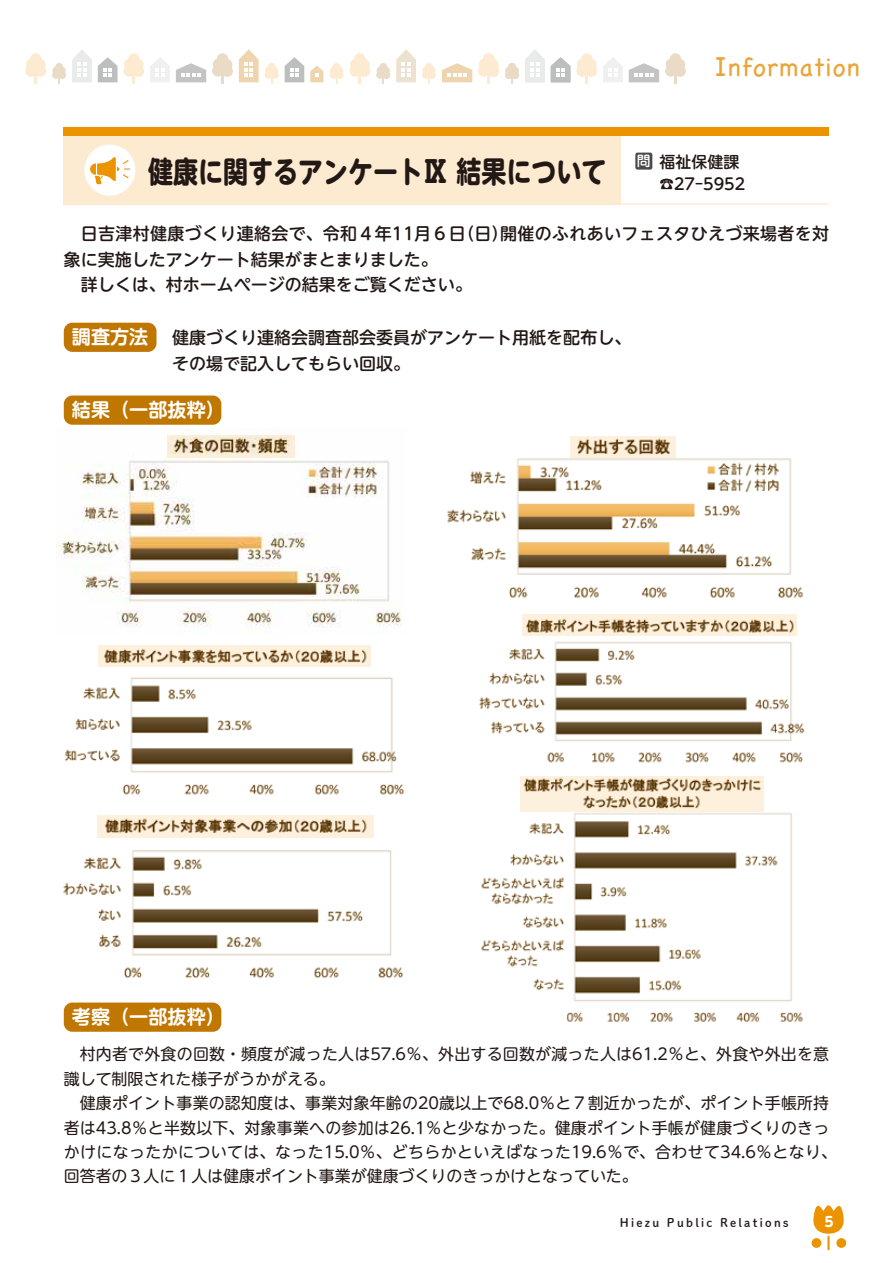
<style>
.page{position:relative;width:893px;height:1263px;background:#fff}
.page>*{position:absolute;margin:0;border:0;box-sizing:border-box;transform-origin:0 0}
.t1{font:700 29.7px "UD Shin M Go Pr 6 N";color:#221815;scale:.84 1}
.t2{font:300 25.5px "Chalkboard SE";letter-spacing:.04em;color:#eaa439}
.t3{font:700 19.2px "UD Shin M Go Pr 6 N De";color:#fff}
.t4{font:500 16.95px/25.5px "UD Shin M Go Pr 6 N";color:#221815}
.t5{font:15.9px/24.5px "UD Shin M Go Pr 6 N";letter-spacing:.01em;color:#221815}
.t6{font:500 15.9px/22.4px "UD Shin M Go Pr 6 N";color:#221815}
.t7{font:700 13.8px "UD Shin M Go Pr 6 N";color:#fff}
.t8{font:11.7px "Shuei M Go Std B";letter-spacing:.2em;color:#221815}
.s1{font-size:28.05px}
.s2{font-size:13.8px;color:#fff}
</style>
<div class="page">
<div style="left:428px;top:71px;width:8px;height:8px;background:#fdebd1;border-radius:50%"></div>
<div style="left:422px;top:71px;width:8px;height:8px;background:#fdebd1;border-radius:50%"></div>
<div style="left:428px;top:67px;width:8px;height:7px;background:#fdebd1;border-radius:50%"></div>
<div style="left:422px;top:67px;width:8px;height:7px;background:#fdebd1;border-radius:50%"></div>
<div style="left:425px;top:63px;width:8px;height:8px;background:#fdebd1;border-radius:50%"></div>
<hr style="left:221px;top:67px;width:3px;height:16px;background:#e9dbc6">
<div style="left:221px;top:65px;width:12px;height:12px;background:#e9dbc6;border-radius:50%"></div>
<div style="left:212px;top:65px;width:12px;height:12px;background:#e9dbc6;border-radius:50%"></div>
<div style="left:221px;top:59px;width:11px;height:11px;background:#e9dbc6;border-radius:50%"></div>
<div style="left:213px;top:59px;width:11px;height:11px;background:#e9dbc6;border-radius:50%"></div>
<div style="left:217px;top:53px;width:11px;height:12px;background:#e9dbc6;border-radius:50%"></div>
<div style="left:383px;top:71px;width:7px;height:8px;background:#e9dbc6;border-radius:50%"></div>
<div style="left:376px;top:71px;width:8px;height:8px;background:#e9dbc6;border-radius:50%"></div>
<div style="left:382px;top:67px;width:8px;height:7px;background:#e9dbc6;border-radius:50%"></div>
<div style="left:377px;top:67px;width:7px;height:7px;background:#e9dbc6;border-radius:50%"></div>
<div style="left:379px;top:63px;width:8px;height:8px;background:#e9dbc6;border-radius:50%"></div>
<div style="left:336px;top:71px;width:8px;height:8px;background:#fdebd1;border-radius:50%"></div>
<div style="left:329px;top:71px;width:8px;height:8px;background:#fdebd1;border-radius:50%"></div>
<div style="left:335px;top:67px;width:8px;height:7px;background:#fdebd1;border-radius:50%"></div>
<div style="left:330px;top:67px;width:8px;height:7px;background:#fdebd1;border-radius:50%"></div>
<div style="left:333px;top:63px;width:7px;height:8px;background:#fdebd1;border-radius:50%"></div>
<div style="left:271px;top:71px;width:8px;height:8px;background:#fdebd1;border-radius:50%"></div>
<div style="left:265px;top:71px;width:7px;height:8px;background:#fdebd1;border-radius:50%"></div>
<div style="left:270px;top:67px;width:8px;height:7px;background:#fdebd1;border-radius:50%"></div>
<div style="left:265px;top:67px;width:8px;height:7px;background:#fdebd1;border-radius:50%"></div>
<div style="left:268px;top:63px;width:7px;height:8px;background:#fdebd1;border-radius:50%"></div>
<svg style="left:359px;top:75px;width:2px;height:8px"></svg>
<div style="left:359px;top:65px;width:11px;height:12px;background:#fdebd1;border-radius:50%"></div>
<div style="left:350px;top:65px;width:11px;height:12px;background:#fdebd1;border-radius:50%"></div>
<div style="left:358px;top:59px;width:12px;height:11px;background:#fdebd1;border-radius:50%"></div>
<div style="left:350px;top:59px;width:11px;height:11px;background:#fdebd1;border-radius:50%"></div>
<div style="left:354px;top:53px;width:12px;height:12px;background:#fdebd1;border-radius:50%"></div>
<svg style="left:133px;top:75px;width:2px;height:8px"></svg>
<div style="left:133px;top:65px;width:11px;height:12px;background:#fdebd1;border-radius:50%"></div>
<div style="left:123px;top:65px;width:12px;height:12px;background:#fdebd1;border-radius:50%"></div>
<div style="left:132px;top:59px;width:12px;height:11px;background:#fdebd1;border-radius:50%"></div>
<div style="left:124px;top:59px;width:11px;height:11px;background:#fdebd1;border-radius:50%"></div>
<div style="left:128px;top:53px;width:12px;height:12px;background:#fdebd1;border-radius:50%"></div>
<svg style="left:285px;top:57px;width:19px;height:25px"></svg>
<svg style="left:150px;top:58px;width:20px;height:24px"></svg>
<svg style="left:442px;top:63px;width:30px;height:19px"></svg>
<svg style="left:176px;top:63px;width:30px;height:19px"></svg>
<div style="left:58px;top:71px;width:8px;height:8px;background:#e9dbc6;border-radius:50%"></div>
<div style="left:52px;top:71px;width:8px;height:8px;background:#e9dbc6;border-radius:50%"></div>
<div style="left:58px;top:67px;width:8px;height:7px;background:#e9dbc6;border-radius:50%"></div>
<div style="left:52px;top:67px;width:8px;height:7px;background:#e9dbc6;border-radius:50%"></div>
<div style="left:55px;top:63px;width:8px;height:8px;background:#e9dbc6;border-radius:50%"></div>
<svg style="left:35px;top:75px;width:2px;height:8px"></svg>
<div style="left:35px;top:65px;width:11px;height:12px;background:#fdebd1;border-radius:50%"></div>
<div style="left:25px;top:65px;width:12px;height:12px;background:#fdebd1;border-radius:50%"></div>
<div style="left:34px;top:59px;width:12px;height:11px;background:#fdebd1;border-radius:50%"></div>
<div style="left:26px;top:59px;width:11px;height:11px;background:#fdebd1;border-radius:50%"></div>
<div style="left:30px;top:53px;width:11px;height:12px;background:#fdebd1;border-radius:50%"></div>
<svg style="left:98px;top:57px;width:20px;height:25px"></svg>
<svg style="left:72px;top:50px;width:20px;height:32px"></svg>
<svg style="left:310px;top:65px;width:14px;height:17px"></svg>
<svg style="left:239px;top:49px;width:20px;height:33px"></svg>
<svg style="left:396px;top:49px;width:20px;height:33px"></svg>
<hr style="left:674px;top:67px;width:3px;height:16px;background:#e9dbc6">
<div style="left:674px;top:65px;width:12px;height:12px;background:#e9dbc6;border-radius:50%"></div>
<div style="left:665px;top:65px;width:11px;height:12px;background:#e9dbc6;border-radius:50%"></div>
<div style="left:674px;top:59px;width:11px;height:11px;background:#e9dbc6;border-radius:50%"></div>
<div style="left:666px;top:59px;width:11px;height:11px;background:#e9dbc6;border-radius:50%"></div>
<div style="left:670px;top:53px;width:11px;height:12px;background:#e9dbc6;border-radius:50%"></div>
<svg style="left:586px;top:75px;width:2px;height:8px"></svg>
<div style="left:586px;top:65px;width:11px;height:12px;background:#fdebd1;border-radius:50%"></div>
<div style="left:576px;top:65px;width:12px;height:12px;background:#fdebd1;border-radius:50%"></div>
<div style="left:585px;top:59px;width:12px;height:11px;background:#fdebd1;border-radius:50%"></div>
<div style="left:577px;top:59px;width:11px;height:11px;background:#fdebd1;border-radius:50%"></div>
<div style="left:581px;top:53px;width:11px;height:12px;background:#fdebd1;border-radius:50%"></div>
<svg style="left:603px;top:58px;width:20px;height:24px"></svg>
<svg style="left:629px;top:63px;width:30px;height:19px"></svg>
<div style="left:511px;top:71px;width:8px;height:8px;background:#e9dbc6;border-radius:50%"></div>
<div style="left:505px;top:71px;width:8px;height:8px;background:#e9dbc6;border-radius:50%"></div>
<div style="left:511px;top:67px;width:8px;height:7px;background:#e9dbc6;border-radius:50%"></div>
<div style="left:505px;top:67px;width:8px;height:7px;background:#e9dbc6;border-radius:50%"></div>
<div style="left:508px;top:63px;width:8px;height:8px;background:#e9dbc6;border-radius:50%"></div>
<hr style="left:487px;top:67px;width:3px;height:16px;background:#fdebd1">
<div style="left:488px;top:65px;width:11px;height:12px;background:#fdebd1;border-radius:50%"></div>
<div style="left:478px;top:65px;width:12px;height:12px;background:#fdebd1;border-radius:50%"></div>
<div style="left:487px;top:59px;width:11px;height:11px;background:#fdebd1;border-radius:50%"></div>
<div style="left:479px;top:59px;width:11px;height:11px;background:#fdebd1;border-radius:50%"></div>
<div style="left:483px;top:53px;width:11px;height:12px;background:#fdebd1;border-radius:50%"></div>
<svg style="left:551px;top:57px;width:19px;height:25px"></svg>
<svg style="left:525px;top:49px;width:20px;height:33px"></svg>
<div style="left:64px;top:323px;width:92px;height:29px;background:#c07700;border-radius:9px"></div>
<div style="left:64px;top:395px;width:157px;height:30px;background:#c07700;border-radius:9px"></div>
<div style="left:64px;top:1002px;width:157px;height:30px;background:#c07700;border-radius:9px"></div>
<div style="left:63px;top:127px;width:767px;height:78px;border:1px solid #fdebd1"></div>
<div style="left:64px;top:136px;width:557px;height:68px;background:#fdebd1"></div>
<div style="left:64px;top:128px;width:765px;height:8px;background:#ec9300"></div>
<div style="left:635px;top:153px;width:17px;height:17px;background:#4c4948;border-radius:2px"></div>
<div style="left:84px;top:145px;width:51px;height:51px;background:#fff;border-radius:50%"></div>
<img style="left:91px;top:151px;width:38px;height:38px">
<img style="left:57px;top:429px;width:345px;height:199px">
<svg style="left:168px;top:435px;width:127px;height:22px;background:#cdbba0"></svg>
<img style="left:64px;top:677px;width:341px;height:118px">
<svg style="left:98px;top:645px;width:273px;height:22px;background:#dac8af"></svg>
<img style="left:479px;top:614px;width:326px;height:149px">
<svg style="left:522px;top:615px;width:274px;height:21px;background:#dac8ae"></svg>
<img style="left:63px;top:815px;width:341px;height:164px">
<svg style="left:98px;top:815px;width:276px;height:22px;background:#d7c5ab"></svg>
<img style="left:481px;top:811px;width:322px;height:211px">
<svg style="left:520px;top:776px;width:244px;height:35px;background:#decdb4"></svg>
<img style="left:447px;top:457px;width:356px;height:141px">
<svg style="left:570px;top:436px;width:106px;height:21px;background:#d2bfa4"></svg>
<svg style="left:813px;top:1205px;width:31px;height:44px"></svg>
<div style="left:812px;top:1238px;width:9px;height:10px;background:#ec9300;border-radius:50%"></div>
<div style="left:836px;top:1238px;width:10px;height:10px;background:#ec9300;border-radius:50%"></div>
<h2 class="t2" style="left:714px;top:45px;width:147px"><span class="s1">I</span>nformation</h2>
<h1 class="t1" style="left:148px;top:146px;width:547px">健康に関するアンケートⅨ 結果について</h1>
<p class="t6" style="left:660px;top:149px;width:87px;text-indent:-23px"><span class="s2">問</span> 福祉保健課☎27-5952</p>
<p class="t4" style="left:64px;top:220px;width:767px">　日吉津村健康づくり連絡会で、令和４年11月６日（日）開催のふれあいフェスタひえづ来場者を対象に実施したアンケート結果がまとまりました。<br>　詳しくは、村ホームページの結果をご覧ください。</p>
<p class="t3" style="left:72px;top:320px;width:78px">調査方法</p>
<p class="t4" style="left:172px;top:324px;width:461px">健康づくり連絡会調査部会委員がアンケート用紙を配布し、その場で記入してもらい回収。</p>
<p class="t3" style="left:72px;top:393px;width:155px">結果（一部抜粋）</p>
<p class="t3" style="left:72px;top:1000px;width:155px">考察（一部抜粋）</p>
<p class="t5" style="left:64px;top:1041px;width:775px">　村内者で外食の回数・頻度が減った人は57.6％、外出する回数が減った人は61.2％と、外食や外出を意識して制限された様子がうかがえる。<br>　健康ポイント事業の認知度は、事業対象年齢の20歳以上で68.0％と７割近かったが、ポイント手帳所持者は43.8％と半数以下、対象事業への参加は26.1％と少なかった。健康ポイント手帳が健康づくりのきっかけになったかについては、なった15.0％、どちらかといえばなった19.6％で、合わせて34.6％となり、回答者の３人に１人は健康ポイント事業が健康づくりのきっかけとなっていた。</p>
<p class="t8" style="left:620px;top:1214px;width:170px">Hiezu Public Relations</p>
<p class="t7" style="left:824px;top:1209px;width:11px">5</p>
</div>
